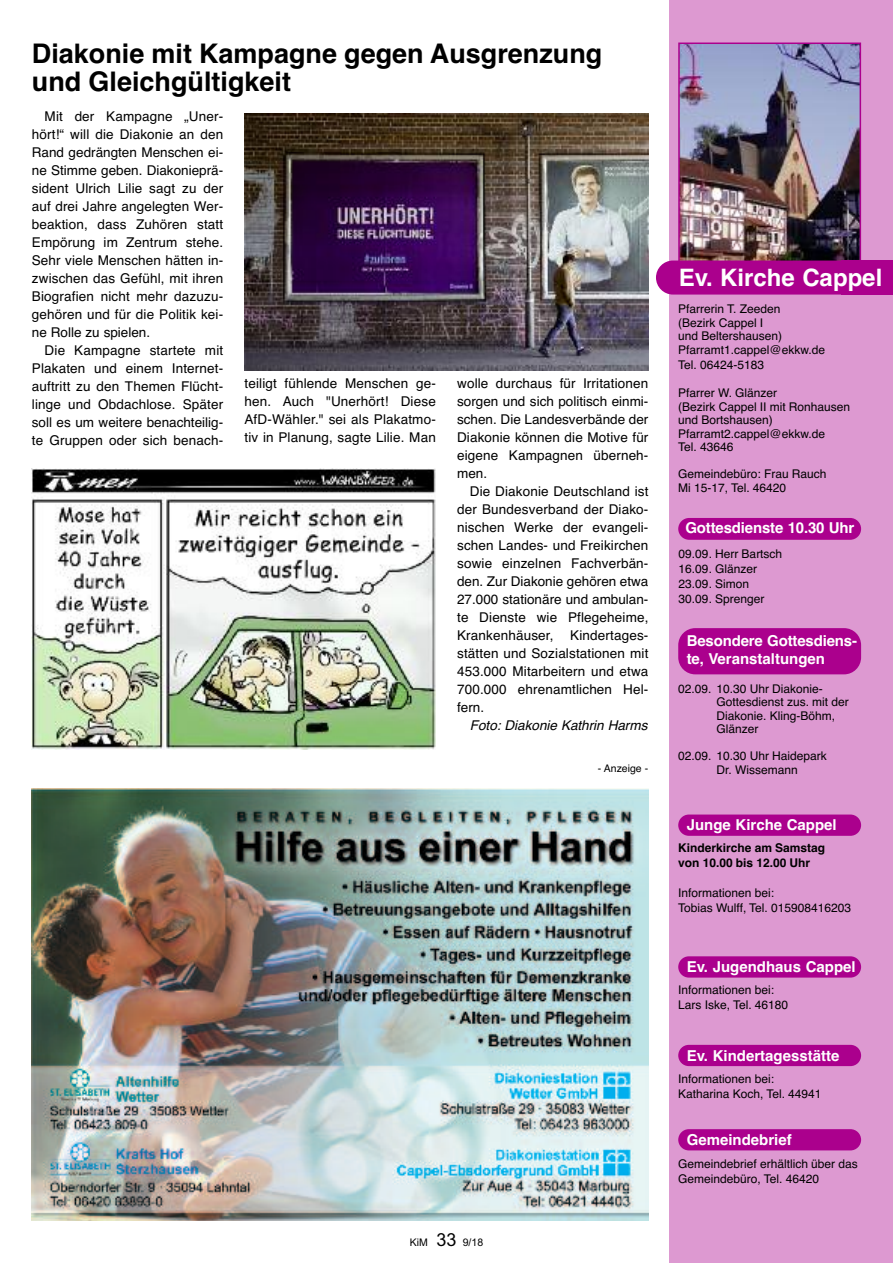
<style>
.page{position:relative;width:893px;height:1263px;background:#fff}
.page>*{position:absolute;margin:0;border:0;box-sizing:border-box;transform-origin:0 0}
.t1{font:700 27px/28.5px "Helvetica";color:#000}
.t2{font:700 24px "Helvetica";color:#fff}
.t3{font:700 15px/18px "Helvetica";color:#fff}
.t4{font:13.5px/18px "Helvetica";letter-spacing:.01em;color:#000;text-align:justify}
.t5{font:italic 13.5px "Helvetica";color:#000}
.t6{font:12px/13.5px "Helvetica";color:#000}
.t7{font:700 12px/15px "Helvetica";color:#000}
.t8{font:10.5px "Arial";color:#000}
.t9{font:10.5px "Helvetica";color:#000}
.s1{font-size:18px}
</style>
<div class="page">
<div style="left:670px;top:0;width:223px;height:1263px;background:#dd99d1"></div>
<img style="left:681px;top:46px;width:177px;height:215px">
<div style="left:678px;top:43px;width:183px;height:232px;border:2px solid #ab008d"></div>
<div style="left:656px;top:261px;width:234px;height:34px;background:#ab008d;border-radius:17px"></div>
<div style="left:678px;top:518px;width:183px;height:22px;background:#ab008d;border-radius:11px"></div>
<div style="left:678px;top:628px;width:183px;height:46px;background:#ab008d;border-radius:17px"></div>
<div style="left:678px;top:814px;width:183px;height:22px;background:#ab008d;border-radius:11px"></div>
<div style="left:678px;top:1129px;width:183px;height:21px;background:#ab008d;border-radius:11px"></div>
<div style="left:678px;top:956px;width:183px;height:21px;background:#ab008d;border-radius:11px"></div>
<div style="left:678px;top:1045px;width:183px;height:21px;background:#ab008d;border-radius:11px"></div>
<div style="left:841px;top:261px;width:52px;height:34px;background:#ab008d"></div>
<img style="left:244px;top:114px;width:404px;height:257px">
<img style="left:32px;top:788px;width:616px;height:432px">
<img style="left:32px;top:469px;width:404px;height:280px">
<h1 class="t1" style="left:32px;top:39px;width:572px">Diakonie mit Kampagne gegen Ausgrenzung und Gleichgültigkeit</h1>
<p class="t4" style="left:32px;top:107px;width:193px;text-indent:13px">Mit der Kampagne „Uner&shy;hört!“ will die Diakonie an den Rand gedrängten Menschen ei&shy;ne Stimme geben. Diakonieprä&shy;sident Ulrich Lilie sagt zu der auf drei Jahre angelegten Wer&shy;beaktion, dass Zuhören statt Empörung im Zentrum stehe.<br>Sehr viele Menschen hätten in&shy;zwischen das Gefühl, mit ihren Biografien nicht mehr dazuzu&shy;gehören und für die Politik kei&shy;ne Rolle zu spielen.</p>
<p class="t4" style="left:32px;top:341px;width:193px;text-indent:13px">Die Kampagne startete mit Plakaten und einem Internet&shy;auftritt zu den Themen Flücht&shy;linge und Obdachlose. Später soll es um weitere benachteilig&shy;te Gruppen oder sich benach-</p>
<p class="t4" style="left:244px;top:375px;width:193px">teiligt fühlende Menschen ge&shy;hen. Auch "Unerhört! Diese AfD-Wähler." sei als Plakatmo&shy;tiv in Planung, sagte Lilie. Man</p>
<p class="t4" style="left:457px;top:375px;width:193px">wolle durchaus für Irritationen sorgen und sich politisch einmi&shy;schen. Die Landesverbände der Diakonie können die Motive für eigene Kampagnen überneh&shy;men.</p>
<p class="t4" style="left:457px;top:483px;width:193px;text-indent:13px">Die Diakonie Deutschland ist der Bundesverband der Diako&shy;nischen Werke der evangeli&shy;schen Landes- und Freikirchen sowie einzelnen Fachverbän&shy;den. Zur Diakonie gehören etwa 27.000 stationäre und ambulan&shy;te Dienste wie Pflegeheime, Krankenhäuser, Kindertages&shy;stätten und Sozialstationen mit 453.000 Mitarbeitern und etwa 700.000 ehrenamtlichen Hel&shy;fern.</p>
<p class="t5" style="left:470px;top:718px;width:179px">Foto: Diakonie Kathrin Harms</p>
<p class="t9" style="left:598px;top:762px;width:52px">- Anzeige -</p>
<p class="t8" style="left:410px;top:1236px;width:75px">KiM <span class="s1">33</span> 9/18</p>
<h2 class="t2" style="left:679px;top:263px;width:205px">Ev. Kirche Cappel</h2>
<p class="t6" style="left:678px;top:302px;width:148px">Pfarrerin T. Zeeden<br>(Bezirk Cappel I<br>und Beltershausen)<br>Pfarramt1.cappel@ekkw.de</p>
<p class="t6" style="left:678px;top:358px;width:87px">Tel. 06424-5183</p>
<p class="t6" style="left:678px;top:386px;width:174px">Pfarrer W. Glänzer<br>(Bezirk Cappel II mit Ronhausen und Bortshausen)<br>Pfarramt2.cappel@ekkw.de<br>Tel. 43646</p>
<p class="t6" style="left:678px;top:467px;width:150px">Gemeindebüro: Frau Rauch<br>Mi 15-17, Tel. 46420</p>
<p class="t3" style="left:685px;top:518px;width:170px">Gottesdienste 10.30 Uhr</p>
<p class="t6" style="left:679px;top:546px;width:105px;line-height:15px">09.09. Herr Bartsch<br>16.09. Glänzer<br>23.09. Simon<br>30.09. Sprenger</p>
<p class="t3" style="left:687px;top:631px;width:172px">Besondere Gottesdiens&shy;te, Veranstaltungen</p>
<p class="t6" style="left:716px;top:682px;width:134px;text-indent:-38px">02.09. 10.30 Uhr Diakonie-<br>Gottesdienst zus. mit der<br>Diakonie. Kling-Böhm,<br>Glänzer</p>
<p class="t6" style="left:716px;top:749px;width:112px;text-indent:-38px">02.09. 10.30 Uhr Haidepark<br>Dr. Wissemann</p>
<p class="t3" style="left:687px;top:816px;width:152px">Junge Kirche Cappel</p>
<p class="t7" style="left:678px;top:840px;width:149px">Kinderkirche am Samstag von 10.00 bis 12.00 Uhr</p>
<p class="t6" style="left:678px;top:885px;width:174px;line-height:15px">Informationen bei:<br>Tobias Wulff, Tel. 015908416203</p>
<p class="t3" style="left:687px;top:958px;width:170px">Ev. Jugendhaus Cappel</p>
<p class="t6" style="left:678px;top:983px;width:111px;line-height:15px">Informationen bei:<br>Lars Iske, Tel. 46180</p>
<p class="t3" style="left:687px;top:1046px;width:154px">Ev. Kindertagesstätte</p>
<p class="t6" style="left:678px;top:1071px;width:145px;line-height:15px">Informationen bei:<br>Katharina Koch, Tel. 44941</p>
<p class="t3" style="left:687px;top:1131px;width:107px">Gemeindebrief</p>
<p class="t6" style="left:678px;top:1156px;width:181px;line-height:15px">Gemeindebrief erhältlich über das<br>Gemeindebüro, Tel. 46420</p>
</div>
